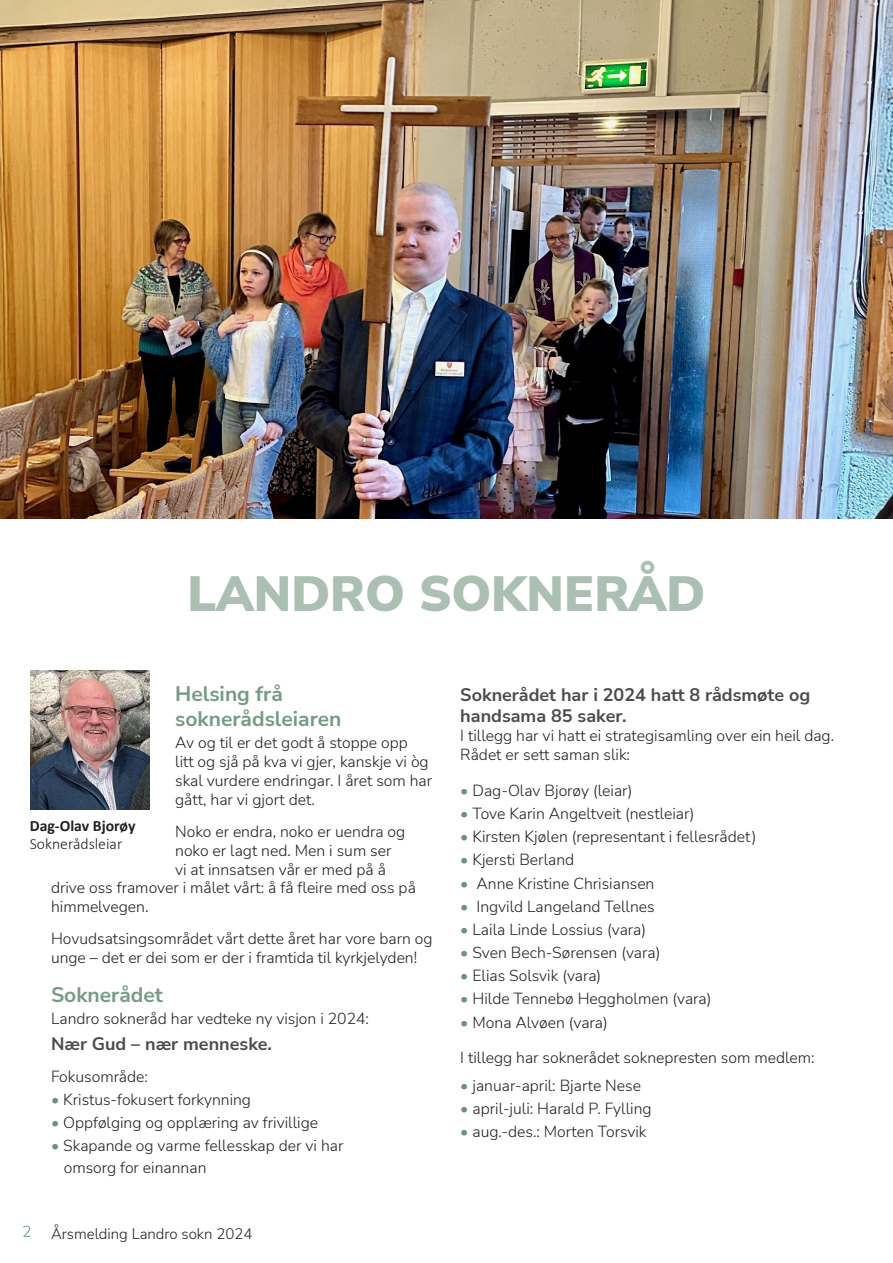
<style>
.page{position:relative;width:893px;height:1263px;background:#fff}
.page>*{position:absolute;margin:0;border:0;box-sizing:border-box;transform-origin:0 0}
.t1{font:900 49.5px "Nunito Sans";color:#abc0b2}
.Mellomtittel{font:700 21px/25.2px "Nunito Sans";color:#759b85}
.Grå_tekst{font:700 18px/21.6px "Nunito Sans";color:#4b4c4d}
.Tekst{font:300 15.75px/18.9px "Nunito Sans";color:#231f20}
.t2{font:700 15.75px/18px "Calibri";color:#231f20}
.t3{font:300 15px "Nunito Sans";color:#231f20}
.s1{color:#699479}
.s2{font-weight:300}
.s3{font-size:15.75px;color:#699479}
</style>
<div class="page">
<img style="left:30px;top:670px;width:120px;height:140px">
<img style="left:0;top:0;width:893px;height:519px">
<p class="t1" style="left:188px;top:558px;width:519px">LANDRO SOKNERÅD</p>
<p class="Mellomtittel" style="left:175px;top:680px;width:168px">Helsing frå soknerådsleiaren</p>
<p class="Tekst" style="left:175px;top:733px;width:259px">Av og til er det godt å stoppe opp<br>litt og sjå på kva vi gjer, kanskje vi òg skal vurdere endringar. I året som har gått, har vi gjort det.</p>
<p class="Tekst" style="left:175px;top:821px;width:232px">Noko er endra, noko er uendra og</p>
<p class="Tekst" style="left:175px;top:840px;width:218px">noko er lagt ned. Men i sum ser</p>
<p class="Tekst" style="left:175px;top:859px;width:212px">vi at innsatsen vår er med på å</p>
<p class="Tekst" style="left:51px;top:878px;width:366px">drive oss framover i målet vårt: å få fleire med oss på</p>
<p class="Tekst" style="left:51px;top:897px;width:99px">himmelvegen.</p>
<p class="Tekst" style="left:51px;top:928px;width:383px">Hovudsatsingsområdet vårt dette året har vore barn og unge – det er dei som er der i framtida til kyrkjelyden!</p>
<p class="Mellomtittel" style="left:51px;top:981px;width:113px">Soknerådet</p>
<p class="Tekst" style="left:51px;top:1008px;width:320px">Landro sokneråd har vedteke ny visjon i 2024:</p>
<p class="Grå_tekst" style="left:51px;top:1032px;width:222px">Nær Gud – nær menneske.</p>
<p class="Tekst" style="left:51px;top:1066px;width:98px">Fokusområde:</p>
<p class="Tekst" style="left:51px;top:1089px;width:202px"><span class="s1">•</span> Kristus-fokusert forkynning</p>
<p class="Tekst" style="left:51px;top:1112px;width:269px"><span class="s1">•</span> Oppfølging og opplæring av frivillige</p>
<p class="Tekst" style="left:64px;top:1134px;width:281px;line-height:21.6px;text-indent:-13px"><span class="s1">•</span> Skapande og varme fellesskap der vi har omsorg for einannan</p>
<p class="t2" style="left:30px;top:816px;width:107px">Dag-Olav Bjorøy<br><span class="s2">Soknerådsleiar</span></p>
<p class="t3" style="left:22px;top:1223px;width:232px"><span class="s3">2</span> Årsmelding Landro sokn 2024</p>
<p class="Grå_tekst" style="left:460px;top:683px;width:351px">Soknerådet har i 2024 hatt 8 rådsmøte og handsama 85 saker.</p>
<p class="Tekst" style="left:460px;top:726px;width:375px">I tillegg har vi hatt ei strategisamling over ein heil dag.<br>Rådet er sett saman slik:</p>
<p class="Tekst" style="left:460px;top:780px;width:174px"><span class="s1">•</span> Dag-Olav Bjorøy (leiar)</p>
<p class="Tekst" style="left:460px;top:803px;width:236px"><span class="s1">•</span> Tove Karin Angeltveit (nestleiar)</p>
<p class="Tekst" style="left:460px;top:827px;width:298px"><span class="s1">•</span> Kirsten Kjølen (representant i fellesrådet)</p>
<p class="Tekst" style="left:460px;top:850px;width:115px"><span class="s1">•</span> Kjersti Berland</p>
<p class="Tekst" style="left:460px;top:873px;width:196px"><span class="s1">•</span> Anne Kristine Chrisiansen</p>
<p class="Tekst" style="left:460px;top:896px;width:196px"><span class="s1">•</span> Ingvild Langeland Tellnes</p>
<p class="Tekst" style="left:460px;top:919px;width:187px"><span class="s1">•</span> Laila Linde Lossius (vara)</p>
<p class="Tekst" style="left:460px;top:942px;width:202px"><span class="s1">•</span> Sven Bech-Sørensen (vara)</p>
<p class="Tekst" style="left:460px;top:966px;width:143px"><span class="s1">•</span> Elias Solsvik (vara)</p>
<p class="Tekst" style="left:460px;top:989px;width:253px"><span class="s1">•</span> Hilde Tennebø Heggholmen (vara)</p>
<p class="Tekst" style="left:460px;top:1012px;width:149px"><span class="s1">•</span> Mona Alvøen (vara)</p>
<p class="Tekst" style="left:460px;top:1048px;width:356px">I tillegg har soknerådet soknepresten som medlem:</p>
<p class="Tekst" style="left:460px;top:1075px;width:182px"><span class="s1">•</span> januar-april: Bjarte Nese</p>
<p class="Tekst" style="left:460px;top:1098px;width:193px"><span class="s1">•</span> april-juli: Harald P. Fylling</p>
<p class="Tekst" style="left:460px;top:1121px;width:188px"><span class="s1">•</span> aug.-des.: Morten Torsvik</p>
</div>
